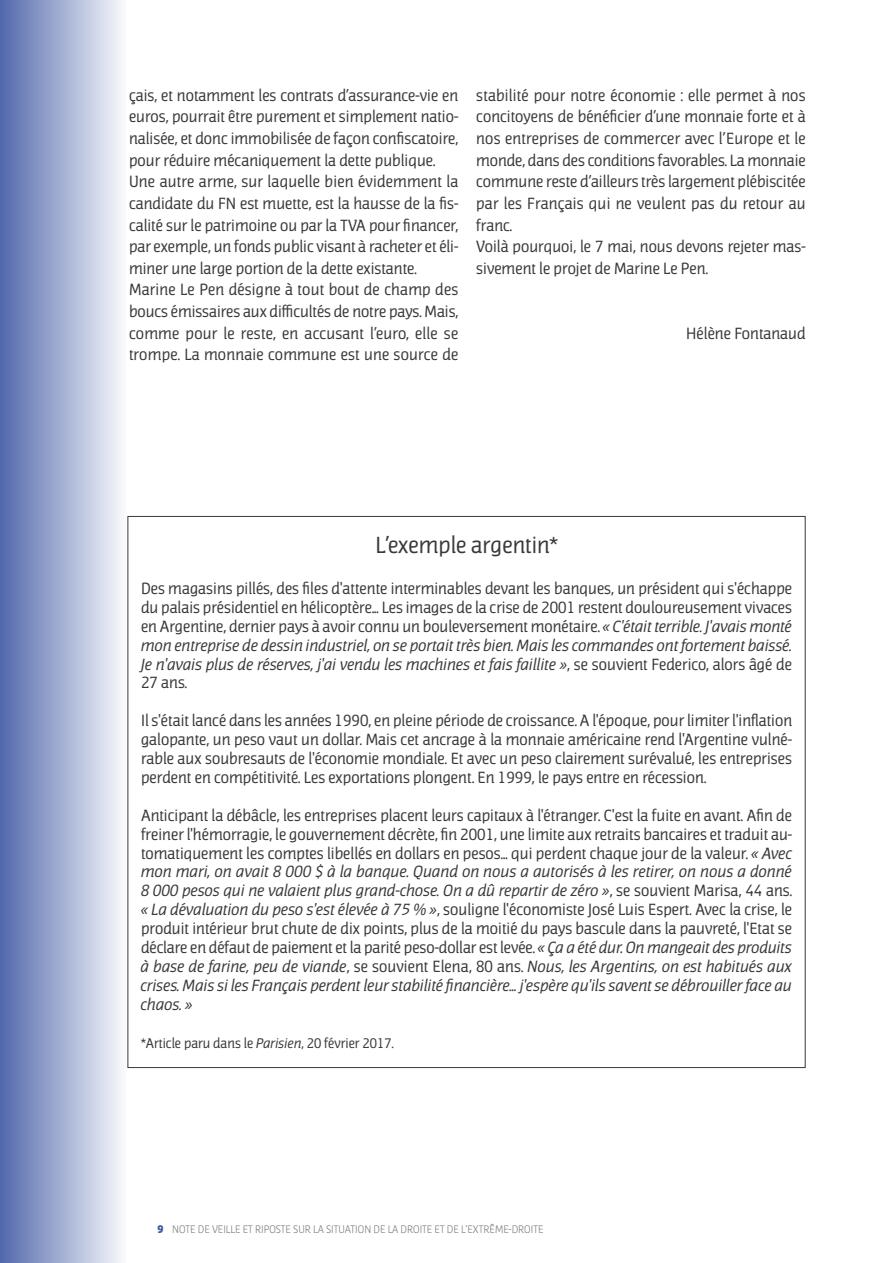
<style>
.page{position:relative;width:893px;height:1263px;background:#fff}
.page>*{position:absolute;margin:0;border:0;box-sizing:border-box;transform-origin:0 0}
.t1{font:22.5px "Jaures";letter-spacing:.005em;color:#39383a}
.t2{font:15.75px/21.6px "Jaures";letter-spacing:.005em;color:#39383a;text-align:justify}
.t3{font:13.5px "Jaures";letter-spacing:.005em;color:#39383a}
.t4{font:300 10.5px "Jaures";letter-spacing:.005em;color:#747475}
.s1{font-style:italic}
.s2{font-weight:900;color:#3f58a2}
</style>
<div class="page">
<div style="left:0;top:0;width:127px;height:1263px;background:linear-gradient(to right,#5168ab,#fbfcfd)"></div>
<p class="t2" style="left:129px;top:85px;width:331px;text-align:left">çais, et notamment les contrats d’assurance-vie en euros, pourrait être purement et simplement natio&shy;nalisée, et donc immobilisée de façon confiscatoire, pour réduire mécaniquement la dette publique.<br>Une autre arme, sur laquelle bien évidemment la candidate du FN est muette, est la hausse de la fis&shy;calité sur le patrimoine ou par la TVA pour financer, par exemple, un fonds public visant à racheter et éli&shy;miner une large portion de la dette existante.<br>Marine Le Pen désigne à tout bout de champ des boucs émissaires aux difficultés de notre pays. Mais, comme pour le reste, en accusant l’euro, elle se trompe. La monnaie commune est une source de</p>
<p class="t2" style="left:476px;top:85px;width:331px;text-align:left">stabilité pour notre économie : elle permet à nos concitoyens de bénéficier d’une monnaie forte et à nos entreprises de commercer avec l’Europe et le monde, dans des conditions favorables. La monnaie commune reste d’ailleurs très largement plébiscitée par les Français qui ne veulent pas du retour au franc.<br>Voilà pourquoi, le 7 mai, nous devons rejeter mas&shy;sivement le projet de Marine Le Pen.</p>
<p class="t2" style="left:686px;top:322px;width:121px">Hélène Fontanaud</p>
<h1 class="t1" style="left:375px;top:532px;width:184px">L’exemple argentin*</h1>
<p class="t2" style="left:141px;top:579px;width:652px;line-height:18.9px">Des magasins pillés, des files d'attente interminables devant les banques, un président qui s'échappe du palais présidentiel en hélicoptère... Les images de la crise de 2001 restent douloureusement vivaces en Argentine, dernier pays à avoir connu un bouleversement monétaire. <span class="s1">« C'était terrible. J'avais monté mon entreprise de dessin industriel, on se portait très bien. Mais les commandes ont fortement baissé.<br>Je n'avais plus de réserves, j'ai vendu les machines et fais faillite »</span>, se souvient Federico, alors âgé de 27 ans.</p>
<p class="t2" style="left:141px;top:711px;width:653px;line-height:18.9px">Il s'était lancé dans les années 1990, en pleine période de croissance. A l'époque, pour limiter l'inflation galopante, un peso vaut un dollar. Mais cet ancrage à la monnaie américaine rend l'Argentine vulné&shy;rable aux soubresauts de l'économie mondiale. Et avec un peso clairement surévalué, les entreprises perdent en compétitivité. Les exportations plongent. En 1999, le pays entre en récession.</p>
<p class="t2" style="left:141px;top:806px;width:653px;line-height:18.9px">Anticipant la débâcle, les entreprises placent leurs capitaux à l'étranger. C'est la fuite en avant. Afin de freiner l'hémorragie, le gouvernement décrète, fin 2001, une limite aux retraits bancaires et traduit au&shy;tomatiquement les comptes libellés en dollars en pesos... qui perdent chaque jour de la valeur. <span class="s1">« Avec mon mari, on avait 8 000 $ à la banque. Quand on nous a autorisés à les retirer, on nous a donné 8 000 pesos qui ne valaient plus grand-chose. On a dû repartir de zéro »</span>, se souvient Marisa, 44 ans. <span class="s1">« La dévaluation du peso s'est élevée à 75 % »</span>, souligne l'économiste José Luis Espert. Avec la crise, le produit intérieur brut chute de dix points, plus de la moitié du pays bascule dans la pauvreté, l'Etat se déclare en défaut de paiement et la parité peso-dollar est levée. <span class="s1">« Ça a été dur. On mangeait des produits à base de farine, peu de viande</span>, se souvient Elena, 80 ans. <span class="s1">Nous, les Argentins, on est habitués aux crises. Mais si les Français perdent leur stabilité financière... j'espère qu'ils savent se débrouiller face au chaos. »</span></p>
<p class="t3" style="left:141px;top:1035px;width:254px">*Article paru dans le <span class="s1">Parisien</span>, 20 février 2017.</p>
<p class="t4" style="left:157px;top:1223px;width:388px"><span class="s2">9</span> NOTE DE VEILLE ET RIPOSTE SUR LA SITUATION DE LA DROITE ET DE L’EXTRÊME-DROITE</p>
</div>
